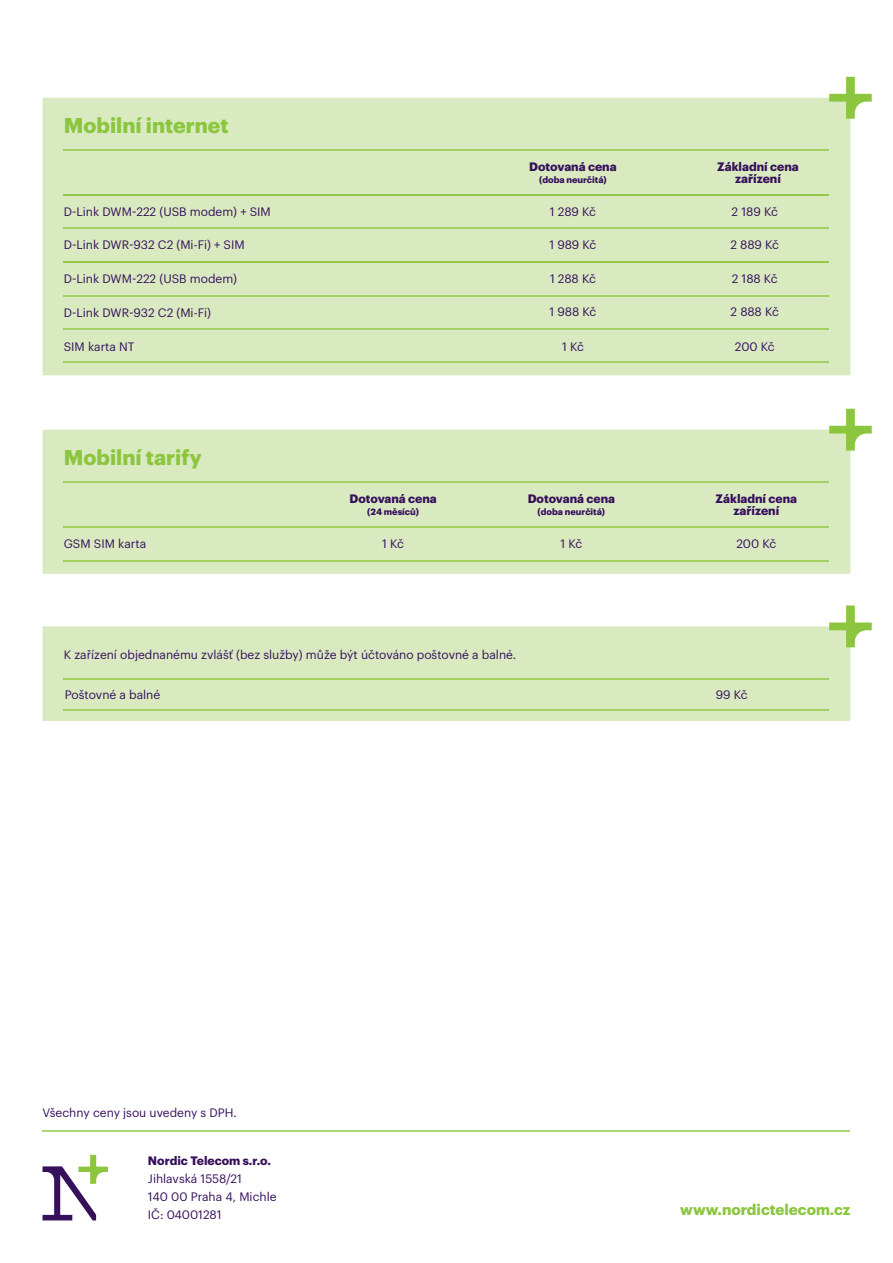
<style>
.page{position:relative;width:893px;height:1263px;background:#fff}
.page>*{position:absolute;margin:0;border:0;box-sizing:border-box;transform-origin:0 0}
.t1{font:700 21px "Graphik";color:#8bc63e}
.t2{font:700 15px "Graphik";color:#8bc63e}
.t3{font:12px/18px "Graphik";color:#36105b}
.t4{font:700 12px/12px "Graphik";color:#36105b;text-align:center}
.t5{font:700 9px "Graphik";color:#36105b}
</style>
<div class="page">
<hr style="left:43px;top:1130px;width:807px;height:2px;background:#aed475">
<svg style="left:43px;top:1155px;width:65px;height:65px"></svg>
<div style="left:43px;top:430px;width:807px;height:144px;background:#d9eac1"></div>
<hr style="left:64px;top:481px;width:765px;height:2px;background:#a3d063">
<hr style="left:64px;top:526px;width:765px;height:2px;background:#a3d063">
<svg style="left:829px;top:409px;width:43px;height:42px"></svg>
<hr style="left:64px;top:560px;width:765px;height:1px;background:#a3d063">
<div style="left:43px;top:626px;width:807px;height:95px;background:#d9eac1"></div>
<hr style="left:63px;top:678px;width:766px;height:2px;background:#a3d063">
<hr style="left:63px;top:709px;width:766px;height:2px;background:#a3d063">
<svg style="left:829px;top:605px;width:43px;height:42px"></svg>
<div style="left:43px;top:98px;width:807px;height:277px;background:#d9eac1"></div>
<hr style="left:64px;top:149px;width:765px;height:1px;background:#a3d063">
<svg style="left:829px;top:77px;width:43px;height:42px"></svg>
<hr style="left:64px;top:228px;width:765px;height:1px;background:#a3d063">
<hr style="left:64px;top:194px;width:765px;height:1px;background:#92c948">
<hr style="left:64px;top:261px;width:765px;height:2px;background:#92c948">
<hr style="left:64px;top:295px;width:765px;height:1px;background:#a3d063">
<hr style="left:64px;top:329px;width:765px;height:1px;background:#a3d063">
<hr style="left:64px;top:361px;width:765px;height:2px;background:#a3d063">
<h1 class="t1" style="left:64px;top:109px;width:166px">Mobilní internet</h1>
<p class="t3" style="left:64px;top:202px;width:209px">D-Link DWM-222 (USB modem) + SIM</p>
<p class="t4" style="left:529px;top:160px;width:89px">Dotovaná cena</p>
<p class="t5" style="left:539px;top:173px;width:69px">(doba neurčitá)</p>
<p class="t3" style="left:550px;top:201px;width:48px">1 289 Kč</p>
<p class="t4" style="left:717px;top:160px;width:83px">Základní cena zařízení</p>
<p class="t3" style="left:732px;top:201px;width:48px">2 189 Kč</p>
<p class="t3" style="left:64px;top:235px;width:182px">D-Link DWR-932 C2 (Mi-Fi) + SIM</p>
<p class="t3" style="left:549px;top:234px;width:48px">1 989 Kč</p>
<p class="t3" style="left:730px;top:234px;width:50px">2 889 Kč</p>
<p class="t3" style="left:64px;top:269px;width:175px">D-Link DWM-222 (USB modem)</p>
<p class="t3" style="left:550px;top:268px;width:47px">1 288 Kč</p>
<p class="t3" style="left:732px;top:268px;width:48px">2 188 Kč</p>
<p class="t3" style="left:64px;top:303px;width:149px">D-Link DWR-932 C2 (Mi-Fi)</p>
<p class="t3" style="left:550px;top:302px;width:48px">1 988 Kč</p>
<p class="t3" style="left:731px;top:302px;width:50px">2 888 Kč</p>
<p class="t3" style="left:64px;top:336px;width:72px">SIM karta NT</p>
<p class="t3" style="left:562px;top:336px;width:23px">1 Kč</p>
<p class="t3" style="left:735px;top:336px;width:41px">200 Kč</p>
<h1 class="t1" style="left:64px;top:441px;width:140px">Mobilní tarify</h1>
<p class="t3" style="left:64px;top:534px;width:84px">GSM SIM karta</p>
<p class="t4" style="left:349px;top:492px;width:89px">Dotovaná cena</p>
<p class="t5" style="left:367px;top:505px;width:53px">(24 měsíců)</p>
<p class="t3" style="left:382px;top:534px;width:23px">1 Kč</p>
<p class="t4" style="left:528px;top:492px;width:89px">Dotovaná cena</p>
<p class="t5" style="left:538px;top:505px;width:69px">(doba neurčitá)</p>
<p class="t3" style="left:560px;top:534px;width:23px">1 Kč</p>
<p class="t3" style="left:64px;top:645px;width:454px">K zařízení objednanému zvlášť (bez služby) může být účtováno poštovné a balné.</p>
<p class="t4" style="left:716px;top:492px;width:83px">Základní cena zařízení</p>
<p class="t3" style="left:736px;top:534px;width:41px">200 Kč</p>
<p class="t3" style="left:65px;top:684px;width:97px">Poštovné a balné</p>
<p class="t3" style="left:716px;top:684px;width:33px">99 Kč</p>
<p class="t3" style="left:43px;top:1102px;width:196px">Všechny ceny jsou uvedeny s DPH.</p>
<p class="t4" style="left:148px;top:1153px;width:125px">Nordic Telecom s.r.o.</p>
<p class="t3" style="left:148px;top:1168px;width:130px">Jihlavská 1558/21<br>140 00 Praha 4, Michle<br>IČ: 04001281</p>
<p class="t2" style="left:680px;top:1198px;width:172px">www.nordictelecom.cz</p>
</div>
